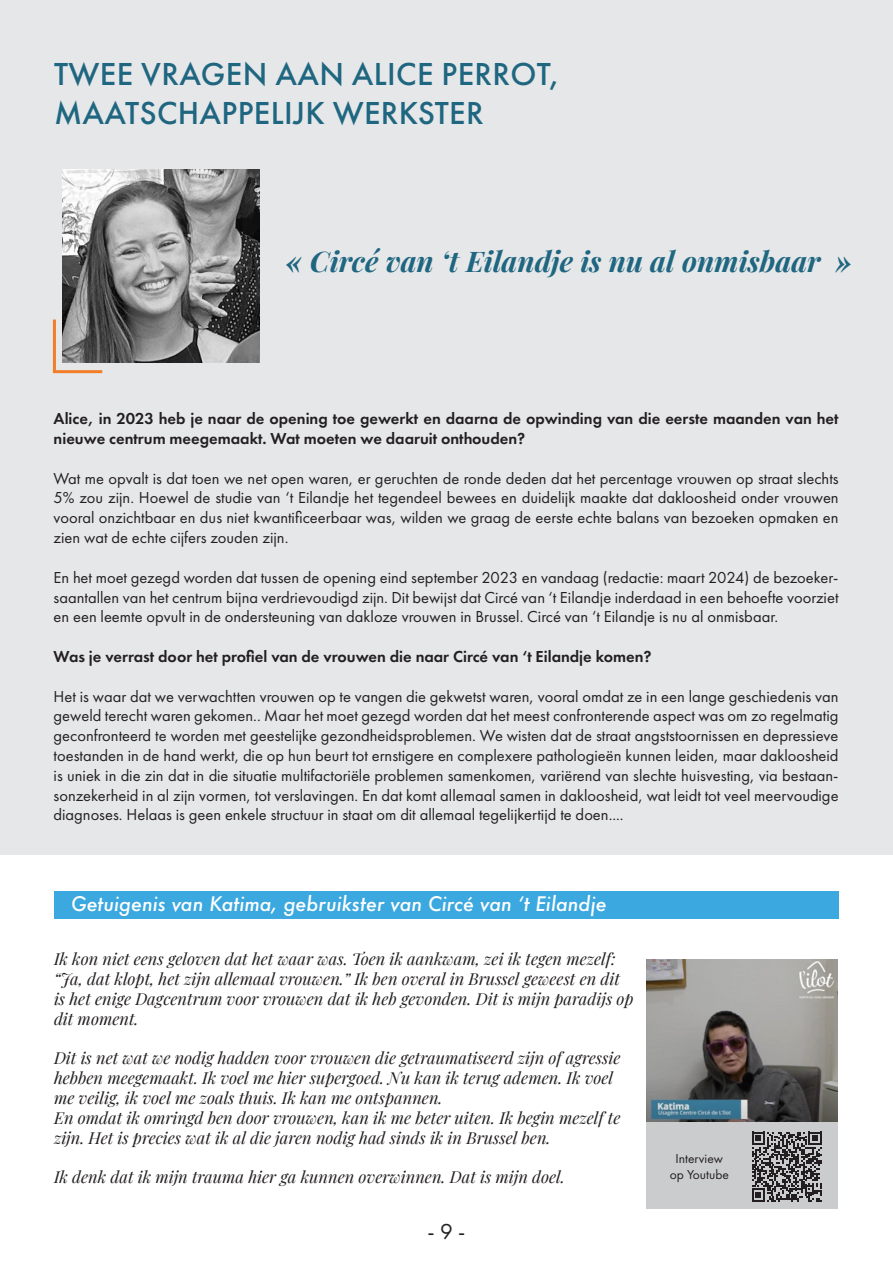
<style>
.page{position:relative;width:893px;height:1263px;background:#fff}
.page>*{position:absolute;margin:0;border:0;box-sizing:border-box;transform-origin:0 0}
.Titres_1{font:500 33px/39.6px "Futura PT";letter-spacing:.01em;color:#1f6680}
.citations{font:italic 700 28.5px "Playfair Display";color:#1f6680}
.Titres_1-2{font:22.5px "Futura PT";color:#231f20}
.Titres_2{font:italic 500 19.5px "Futura";color:#fff}
.corps_de_texte{font:16.5px/19.8px "Futura PT";color:#231f20;text-align:justify}
.citations-2{font:italic 16.5px/19.8px "Playfair Display";color:#231f20}
.corps_de_texte-2{font:600 16.5px/19.8px "Futura PT";color:#231f20}
.corps_de_texte-3{font:13.5px/16.2px "Futura PT";color:#231f20;text-align:center}
</style>
<div class="page">
<div style="left:54px;top:891px;width:785px;height:27px;background:#3ba8e0"></div>
<div style="left:646px;top:1084px;width:192px;height:125px;background:#cbccce"></div>
<div style="left:0;top:0;width:893px;height:855px;background:#e6e7e9"></div>
<img style="left:63px;top:170px;width:197px;height:192px">
<svg style="left:52px;top:317px;width:53px;height:57px"></svg>
<img style="left:646px;top:959px;width:192px;height:162px">
<svg style="left:752px;top:1132px;width:70px;height:70px"></svg>
<p class="Titres_1" style="left:54px;top:54px;width:508px">TWEE VRAGEN AAN ALICE PERROT,<br>MAATSCHAPPELIJK WERKSTER</p>
<p class="citations" style="left:286px;top:239px;width:567px">« Circé van ‘t Eilandje is nu al onmisbaar »</p>
<p class="corps_de_texte-2" style="left:54px;top:409px;width:786px">Alice, in 2023 heb je naar de opening toe gewerkt en daarna de opwinding van die eerste maanden van het nieuwe centrum meegemaakt. Wat moeten we daaruit onthouden?</p>
<p class="corps_de_texte" style="left:54px;top:468px;width:787px">Wat me opvalt is dat toen we net open waren, er geruchten de ronde deden dat het percentage vrouwen op straat slechts 5% zou zijn. Hoewel de studie van ‘t Eilandje het tegendeel bewees en duidelijk maakte dat dakloosheid onder vrouwen vooral onzichtbaar en dus niet kwantificeerbaar was, wilden we graag de eerste echte balans van bezoeken opmaken en zien wat de echte cijfers zouden zijn.</p>
<p class="corps_de_texte" style="left:54px;top:567px;width:786px">En het moet gezegd worden dat tussen de opening eind september 2023 en vandaag (redactie: maart 2024) de bezoeker&shy;saantallen van het centrum bijna verdrievoudigd zijn. Dit bewijst dat Circé van ‘t Eilandje inderdaad in een behoefte voorziet en een leemte opvult in de ondersteuning van dakloze vrouwen in Brussel. Circé van ‘t Eilandje is nu al onmisbaar.</p>
<p class="corps_de_texte-2" style="left:54px;top:646px;width:600px">Was je verrast door het profiel van de vrouwen die naar Circé van ‘t Eilandje komen?</p>
<p class="corps_de_texte" style="left:54px;top:686px;width:786px">Het is waar dat we verwachtten vrouwen op te vangen die gekwetst waren, vooral omdat ze in een lange geschiedenis van geweld terecht waren gekomen.. Maar het moet gezegd worden dat het meest confronterende aspect was om zo regelmatig geconfronteerd te worden met geestelijke gezondheidsproblemen. We wisten dat de straat angststoornissen en depressieve toestanden in de hand werkt, die op hun beurt tot ernstigere en complexere pathologieën kunnen leiden, maar dakloosheid is uniek in die zin dat in die situatie multifactoriële problemen samenkomen, variërend van slechte huisvesting, via bestaan&shy;sonzekerheid in al zijn vormen, tot verslavingen. En dat komt allemaal samen in dakloosheid, wat leidt tot veel meervoudige diagnoses. Helaas is geen enkele structuur in staat om dit allemaal tegelijkertijd te doen....</p>
<p class="Titres_2" style="left:71px;top:890px;width:537px">Getuigenis van Katima, gebruikster van Circé van ‘t Eilandje</p>
<p class="citations-2" style="left:54px;top:948px;width:581px">Ik kon niet eens geloven dat het waar was. Toen ik aankwam, zei ik tegen mezelf: “Ja, dat klopt, het zijn allemaal vrouwen.” Ik ben overal in Brussel geweest en dit is het enige Dagcentrum voor vrouwen dat ik heb gevonden. Dit is mijn paradijs op dit moment.</p>
<p class="citations-2" style="left:54px;top:1047px;width:568px">Dit is net wat we nodig hadden voor vrouwen die getraumatiseerd zijn of agressie hebben meegemaakt. Ik voel me hier supergoed. Nu kan ik terug ademen. Ik voel me veilig, ik voel me zoals thuis. Ik kan me ontspannen.</p>
<p class="citations-2" style="left:54px;top:1106px;width:568px">En omdat ik omringd ben door vrouwen, kan ik me beter uiten. Ik begin mezelf te zijn. Het is precies wat ik al die jaren nodig had sinds ik in Brussel ben.</p>
<p class="citations-2" style="left:54px;top:1166px;width:512px">Ik denk dat ik mijn trauma hier ga kunnen overwinnen. Dat is mijn doel.</p>
<p class="Titres_1-2" style="left:428px;top:1218px;width:39px">- 9 -</p>
<p class="corps_de_texte-3" style="left:670px;top:1150px;width:61px">Interview op Youtube</p>
</div>
